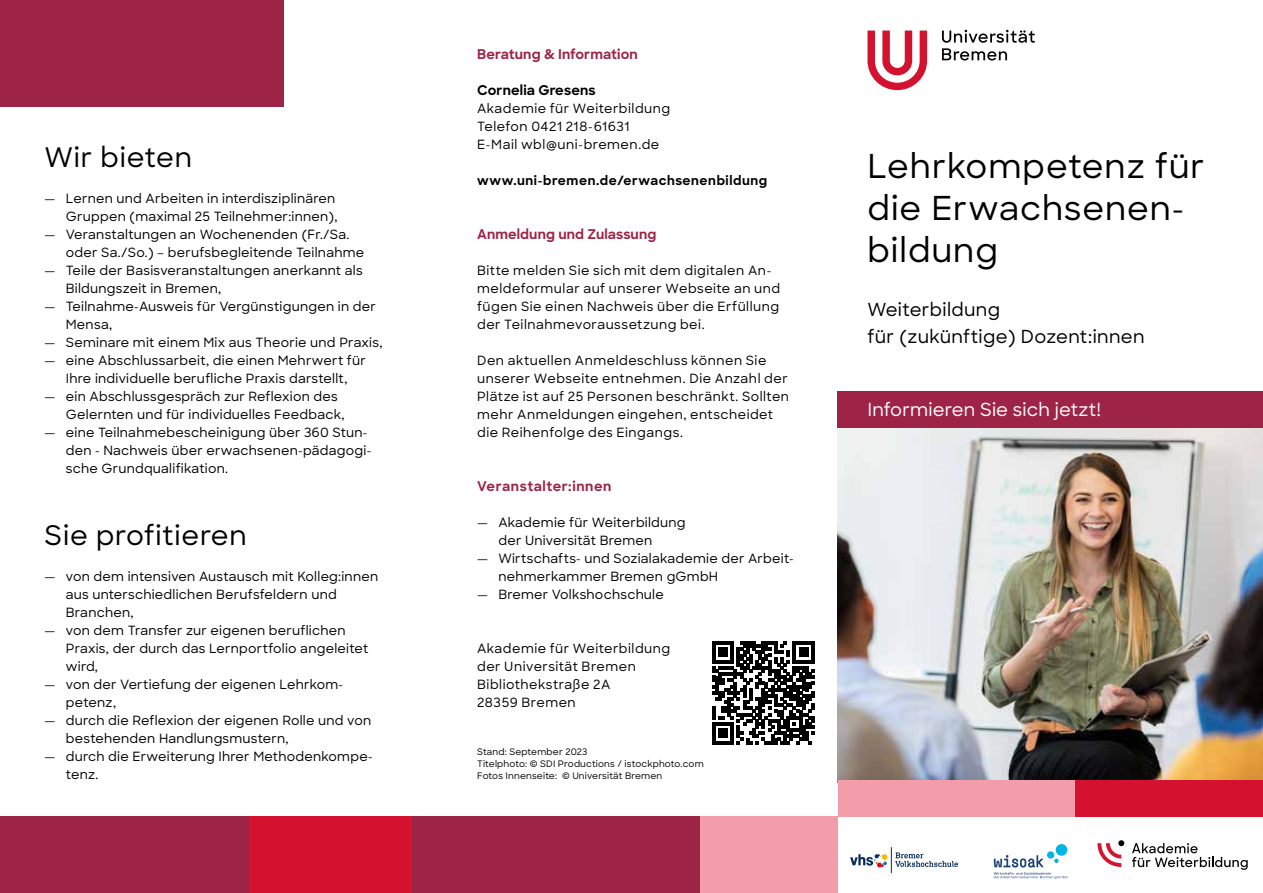
<style>
.page{position:relative;width:1263px;height:893px;background:#fff}
.page>*{position:absolute;margin:0;border:0;box-sizing:border-box;transform-origin:0 0}
.t1{font:500 33px/42px "Sharp Sans";letter-spacing:.03em;color:#000}
.t2{font:500 27px "Sharp Sans";letter-spacing:.03em;color:#000}
.t3{font:500 18px/27px "Sharp Sans";letter-spacing:.02em;color:#000}
.t4{font:500 18px "Sharp Sans";letter-spacing:.01em;color:#fff}
.t5{font:700 13.5px "Sharp Sans";letter-spacing:.01em;color:#9d2447}
.t6{font:700 13.5px "Sharp Sans";letter-spacing:.04em;color:#9d2447}
.t7{font:700 13.5px "Sharp Sans";letter-spacing:.01em;color:#000}
.t8{font:500 12.75px/18px "Sharp Sans";letter-spacing:.02em;color:#000}
.t9{font:500 12.75px/18px "Sharp Sans";letter-spacing:.04em;color:#000}
.t10{font:700 12.75px "Sharp Sans";letter-spacing:.045em;color:#000}
.t11{font:500 9px/12px "Sharp Sans";letter-spacing:.02em;color:#000}
</style>
<div class="page">
<svg style="left:712px;top:641px;width:103px;height:103px"></svg>
<img style="left:838px;top:428px;width:425px;height:352px">
<svg style="left:1132px;top:843px;width:116px;height:27px"></svg>
<svg style="left:1097px;top:840px;width:27px;height:27px"></svg>
<svg style="left:942px;top:30px;width:93px;height:31px"></svg>
<svg style="left:867px;top:31px;width:60px;height:59px"></svg>
<div style="left:1056px;top:844px;width:11px;height:12px;background:#00b4e3;border-radius:50%"></div>
<div style="left:1047px;top:851px;width:7px;height:8px;background:#00b4e3;border-radius:50%"></div>
<svg style="left:994px;top:855px;width:73px;height:24px"></svg>
<svg style="left:850px;top:847px;width:108px;height:26px"></svg>
<div style="left:6px;top:816px;width:832px;height:77px;background:#d51130"></div>
<div style="left:699px;top:816px;width:139px;height:77px;background:#f39daa"></div>
<div style="left:412px;top:816px;width:287px;height:77px;background:#9d2447"></div>
<div style="left:838px;top:780px;width:378px;height:36px;background:#f39daa"></div>
<div style="left:1076px;top:780px;width:187px;height:36px;background:#d51130"></div>
<div style="left:838px;top:391px;width:425px;height:37px;background:#9d2447"></div>
<div style="left:0;top:816px;width:249px;height:77px;background:#9d2447"></div>
<div style="left:0;top:0;width:284px;height:106px;background:#9d2447"></div>
<h2 class="t2" style="left:45px;top:137px;width:149px">Wir bieten</h2>
<p class="t8" style="left:45px;top:189px;width:294px;text-align:right">— Lernen und Arbeiten in interdisziplinären<br>Gruppen (maximal 25 Teilnehmer:innen),</p>
<p class="t8" style="left:66px;top:225px;width:300px;text-indent:-21px">— Veranstaltungen an Wochenenden (Fr./Sa. oder Sa./So.) – berufsbegleitende Teilnahme</p>
<p class="t8" style="left:66px;top:261px;width:298px;text-indent:-21px">— Teile der Basisveranstaltungen anerkannt als<br>Bildungszeit in Bremen,</p>
<p class="t8" style="left:66px;top:297px;width:311px;text-indent:-21px">— Teilnahme-Ausweis für Vergünstigungen in der<br>Mensa,</p>
<p class="t8" style="left:45px;top:333px;width:339px">— Seminare mit einem Mix aus Theorie und Praxis,</p>
<p class="t8" style="left:45px;top:351px;width:323px;text-align:center">— eine Abschlussarbeit, die einen Mehrwert für<br>Ihre individuelle berufliche Praxis darstellt,</p>
<p class="t8" style="left:66px;top:387px;width:280px;text-indent:-21px">— ein Abschlussgespräch zur Reflexion des<br>Gelernten und für individuelles Feedback,</p>
<p class="t8" style="left:66px;top:423px;width:307px;text-indent:-21px">— eine Teilnahmebescheinigung über 360 Stun&shy;den - Nachweis über erwachsenen-pädagogi&shy;sche Grundqualifikation.</p>
<h2 class="t2" style="left:45px;top:515px;width:204px">Sie profitieren</h2>
<p class="t8" style="left:66px;top:567px;width:314px;text-indent:-21px">— von dem intensiven Austausch mit Kolleg:innen aus unterschiedlichen Berufsfeldern und<br>Branchen,</p>
<p class="t8" style="left:66px;top:621px;width:304px;text-indent:-21px">— von dem Transfer zur eigenen beruflichen<br>Praxis, der durch das Lernportfolio angeleitet wird,</p>
<p class="t8" style="left:66px;top:675px;width:279px;text-indent:-21px">— von der Vertiefung der eigenen Lehrkom&shy;petenz,</p>
<p class="t8" style="left:66px;top:711px;width:307px;text-indent:-21px">— durch die Reflexion der eigenen Rolle und von bestehenden Handlungsmustern,</p>
<p class="t8" style="left:66px;top:747px;width:308px;text-indent:-21px">— durch die Erweiterung Ihrer Methodenkompe&shy;tenz.</p>
<p class="t5" style="left:477px;top:44px;width:162px">Beratung &amp; Information</p>
<p class="t7" style="left:477px;top:80px;width:120px">Cornelia Gresens</p>
<p class="t9" style="left:477px;top:99px;width:195px">Akademie für Weiterbildung<br>Telefon 0421 218-61631<br>E-Mail wbl@uni-bremen.de</p>
<p class="t10" style="left:477px;top:171px;width:292px">www.uni-bremen.de/erwachsenenbildung</p>
<p class="t5" style="left:477px;top:224px;width:181px">Anmeldung und Zulassung</p>
<p class="t9" style="left:477px;top:261px;width:304px">Bitte melden Sie sich mit dem digitalen An&shy;meldeformular auf unserer Webseite an und fügen Sie einen Nachweis über die Erfüllung der Teilnahmevoraussetzung bei.</p>
<p class="t9" style="left:477px;top:351px;width:313px">Den aktuellen Anmeldeschluss können Sie unserer Webseite entnehmen. Die Anzahl der Plätze ist auf 25 Personen beschränkt. Sollten mehr Anmeldungen eingehen, entscheidet die Reihenfolge des Eingangs.</p>
<p class="t6" style="left:477px;top:476px;width:136px">Veranstalter:innen</p>
<p class="t8" style="left:498px;top:513px;width:189px;text-indent:-21px">— Akademie für Weiterbildung der Universität Bremen</p>
<p class="t8" style="left:498px;top:549px;width:297px;text-indent:-21px">— Wirtschafts- und Sozialakademie der Arbeit&shy;nehmerkammer Bremen gGmbH</p>
<p class="t8" style="left:477px;top:585px;width:188px">— Bremer Volkshochschule</p>
<p class="t9" style="left:477px;top:639px;width:195px">Akademie für Weiterbildung der Universität Bremen<br>Bibliothekstraße 2A<br>28359 Bremen</p>
<p class="t11" style="left:477px;top:745px;width:228px">Stand: September 2023<br>Titelphoto: © SDI Productions / istockphoto.com<br>Fotos Innenseite: © Universität Bremen</p>
<h1 class="t1" style="left:867px;top:144px;width:339px">Lehrkompetenz für die Erwachsenen&shy;bildung</h1>
<h3 class="t3" style="left:867px;top:295px;width:279px">Weiterbildung<br>für (zukünftige) Dozent:innen</h3>
<h3 class="t4" style="left:867px;top:396px;width:235px">Informieren Sie sich jetzt!</h3>
</div>
